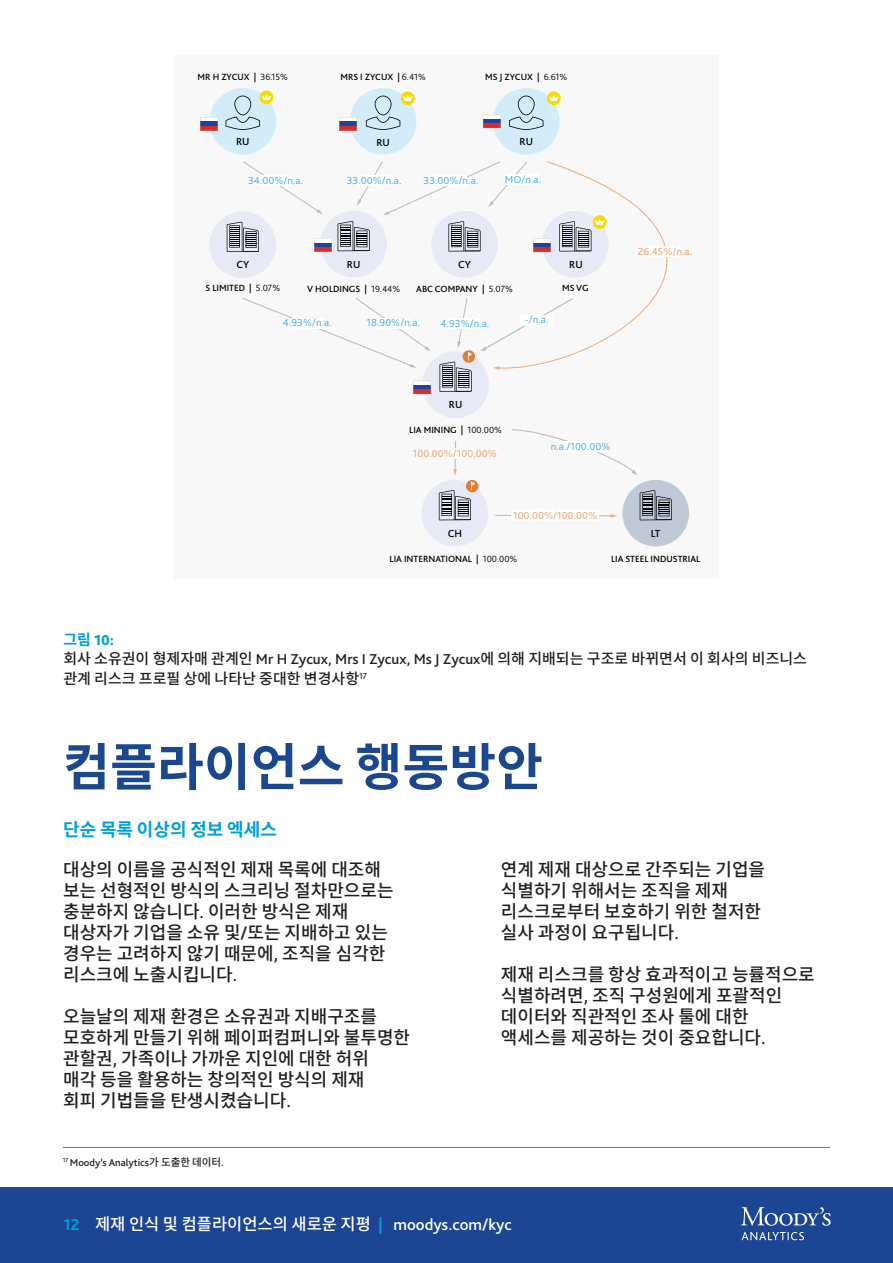
<style>
.page{position:relative;width:893px;height:1263px;background:#fff}
.page>*{position:absolute;margin:0;border:0;box-sizing:border-box;transform-origin:0 0}
.t1{font:700 51px "Noto Sans CJ Kkr";color:#1a478e}
.t2{font:500 18px/21px "Noto Sans CJ Kkr";color:#231f20}
.t3{font:700 18px "Noto Sans CJ Kkr";color:#009fdb}
.t4{font:500 16.5px "Noto Sans CJ Kkr";color:#fff}
.t5{font:500 15px/19.5px "Noto Sans CJ Kkr";color:#231f20}
.t6{font:800 15px "Bliss Pro";color:#009fdb}
.t7{font:10.65px "Bliss Pro";color:#57b6e7}
.t8{font:10.65px "Bliss Pro";color:#edaa7d}
.t9{font:500 10.65px "Bliss Pro";color:#010101}
.t10{font:500 10.5px "Bliss Pro";color:#231f20}
.t11{font:500 9.45px "Bliss Pro";color:#010101}
.s1{font-weight:300}
.s2{font-family:"Noto Sans CJ Kkr";font-weight:700}
.s3{font-family:"Bliss Pro"}
.s4{font-family:"Noto Sans CJ Kkr"}
.s5{font-family:"Bliss Pro";font-weight:700;color:#009fdb}
.s6{font-family:"Bliss Pro";font-weight:700;color:#039ad7}
</style>
<div class="page">
<div style="left:0;top:1188px;width:893px;height:75px;background:#1c4594"></div>
<svg style="left:741px;top:1232px;width:63px;height:8px"></svg>
<svg style="left:741px;top:1207px;width:90px;height:19px"></svg>
<hr style="left:63px;top:1147px;width:767px;height:1px;background:#009fdb">
<div style="left:174px;top:55px;width:545px;height:523px;background:#f8f8f8"></div>
<div style="left:209px;top:88px;width:67px;height:67px;background:#d2ecfa;border-radius:50%"></div>
<div style="left:350px;top:88px;width:66px;height:67px;background:#d2ecfa;border-radius:50%"></div>
<div style="left:493px;top:88px;width:67px;height:67px;background:#d2ecfa;border-radius:50%"></div>
<svg style="left:509px;top:96px;width:34px;height:34px"></svg>
<svg style="left:495px;top:514px;width:122px;height:4px"></svg>
<svg style="left:200px;top:117px;width:18px;height:13px"></svg>
<svg style="left:340px;top:117px;width:17px;height:13px"></svg>
<svg style="left:483px;top:115px;width:17px;height:13px"></svg>
<div style="left:209px;top:211px;width:67px;height:67px;background:#e7eaf6;border-radius:50%"></div>
<div style="left:422px;top:351px;width:67px;height:67px;background:#e7eaf6;border-radius:50%"></div>
<div style="left:422px;top:480px;width:66px;height:66px;background:#e7eaf6;border-radius:50%"></div>
<div style="left:622px;top:480px;width:67px;height:66px;background:#c0cad7;border-radius:50%"></div>
<svg style="left:640px;top:490px;width:32px;height:30px"></svg>
<svg style="left:512px;top:429px;width:125px;height:46px"></svg>
<div style="left:564px;top:441px;width:33px;height:11px;background:#fff"></div>
<div style="left:649px;top:247px;width:32px;height:10px;background:#fff"></div>
<div style="left:512px;top:510px;width:87px;height:11px;background:#fff"></div>
<div style="left:547px;top:91px;width:14px;height:14px;background:#f8db04;border-radius:50%"></div>
<svg style="left:549px;top:95px;width:9px;height:6px"></svg>
<div style="left:260px;top:90px;width:13px;height:14px;background:#f8db04;border-radius:50%"></div>
<svg style="left:226px;top:95px;width:45px;height:35px"></svg>
<svg style="left:401px;top:91px;width:14px;height:14px"></svg>
<svg style="left:366px;top:95px;width:46px;height:35px"></svg>
<svg style="left:227px;top:161px;width:441px;height:233px"></svg>
<div style="left:466px;top:480px;width:12px;height:12px;background:#e47d37;border-radius:50%"></div>
<svg style="left:439px;top:441px;width:37px;height:79px"></svg>
<p class="t11" style="left:198px;top:71px;width:92px">MR H ZYCUX | <span class="s1">36.15%</span></p>
<p class="t11" style="left:340px;top:71px;width:87px">MRS I ZYCUX | <span class="s1">6.41%</span></p>
<p class="t11" style="left:485px;top:71px;width:83px">MS J ZYCUX | <span class="s1">6.61%</span></p>
<p class="t9" style="left:236px;top:134px;width:15px">RU</p>
<p class="t9" style="left:376px;top:136px;width:15px">RU</p>
<p class="t9" style="left:519px;top:134px;width:15px">RU</p>
<p class="t7" style="left:248px;top:174px;width:56px">34.00%/n.a.</p>
<p class="t7" style="left:347px;top:174px;width:56px">33.00%/n.a.</p>
<p class="t7" style="left:424px;top:173px;width:56px">33.00%/n.a.</p>
<p class="t7" style="left:505px;top:173px;width:38px">MO/n.a.</p>
<p class="t9" style="left:236px;top:258px;width:14px">CY</p>
<p class="t11" style="left:205px;top:282px;width:76px">S LIMITED | <span class="s1">5.07%</span></p>
<p class="t9" style="left:347px;top:258px;width:15px">RU</p>
<p class="t11" style="left:307px;top:283px;width:94px">V HOLDINGS | <span class="s1">19.44%</span></p>
<p class="t9" style="left:458px;top:258px;width:14px">CY</p>
<p class="t11" style="left:416px;top:283px;width:98px">ABC COMPANY | <span class="s1">5.07%</span></p>
<p class="t9" style="left:569px;top:258px;width:15px">RU</p>
<p class="t11" style="left:562px;top:282px;width:28px">MS VG</p>
<p class="t7" style="left:283px;top:316px;width:50px">4.93%/n.a.</p>
<p class="t7" style="left:367px;top:316px;width:55px">18.90%/n.a.</p>
<p class="t7" style="left:441px;top:317px;width:50px">4.93%/n.a.</p>
<p class="t7" style="left:525px;top:313px;width:25px">-/n.a.</p>
<p class="t8" style="left:638px;top:245px;width:56px">26.45%/n.a.</p>
<p class="t9" style="left:449px;top:398px;width:15px">RU</p>
<p class="t11" style="left:409px;top:424px;width:94px">LIA MINING | <span class="s1">100.00%</span></p>
<p class="t8" style="left:413px;top:447px;width:86px">100.00%/100.00%</p>
<p class="t7" style="left:551px;top:440px;width:61px">n.a./100.00%</p>
<p class="t8" style="left:513px;top:509px;width:86px">100.00%/100.00%</p>
<p class="t9" style="left:448px;top:527px;width:16px">CH</p>
<p class="t11" style="left:390px;top:553px;width:129px">LIA INTERNATIONAL | <span class="s1">100.00%</span></p>
<p class="t9" style="left:651px;top:527px;width:11px">LT</p>
<p class="t11" style="left:611px;top:553px;width:91px">LIA STEEL INDUSTRIAL</p>
<p class="t6" style="left:63px;top:630px;width:52px"><span class="s2">그림</span> 10:</p>
<p class="t5" style="left:63px;top:649px;width:745px">회사 소유권이 형제자매 관계인 <span class="s3">Mr H Zycux, Mrs I Zycux, Ms J Zycux</span>에 의해 지배되는 구조로 바뀌면서 이 회사의 비즈니스 관계 리스크 프로필 상에 나타난 중대한 변경사항<sup>17</sup></p>
<h1 class="t1" style="left:63px;top:738px;width:481px">컴플라이언스 행동방안</h1>
<p class="t3" style="left:63px;top:819px;width:215px">단순 목록 이상의 정보 엑세스</p>
<p class="t2" style="left:63px;top:860px;width:332px">대상의 이름을 공식적인 제재 목록에 대조해 보는 선형적인 방식의 스크리닝 절차만으로는 충분하지 않습니다<span class="s3">.</span> 이러한 방식은 제재 대상자가 기업을 소유 및<span class="s3">/</span>또는 지배하고 있는 경우는 고려하지 않기 때문에<span class="s3">,</span> 조직을 심각한 리스크에 노출시킵니다<span class="s3">.</span></p>
<p class="t2" style="left:63px;top:1007px;width:349px">오늘날의 제재 환경은 소유권과 지배구조를 모호하게 만들기 위해 페이퍼컴퍼니와 불투명한 관할권<span class="s3">,</span> 가족이나 가까운 지인에 대한 허위<br>매각 등을 활용하는 창의적인 방식의 제재<br>회피 기법들을 탄생시켰습니다<span class="s3">.</span></p>
<p class="t2" style="left:501px;top:860px;width:266px">연계 제재 대상으로 간주되는 기업을 식별하기 위해서는 조직을 제재 리스크로부터 보호하기 위한 철저한 실사 과정이 요구됩니다<span class="s3">.</span></p>
<p class="t2" style="left:501px;top:965px;width:315px">제재 리스크를 항상 효과적이고 능률적으로 식별하려면<span class="s3">,</span> 조직 구성원에게 포괄적인 데이터와 직관적인 조사 툴에 대한 액세스를 제공하는 것이 중요합니다<span class="s3">.</span></p>
<p class="t10" style="left:63px;top:1155px;width:163px"><sup>17</sup> Moody’s Analytics<span class="s4">가 도출한 데이터</span>.</p>
<p class="t4" style="left:63px;top:1215px;width:450px"><span class="s5">12</span> 제재 인식 및 컴플라이언스의 새로운 지평 <span class="s6">|</span> <span class="s3">moodys.com/kyc</span></p>
</div>
